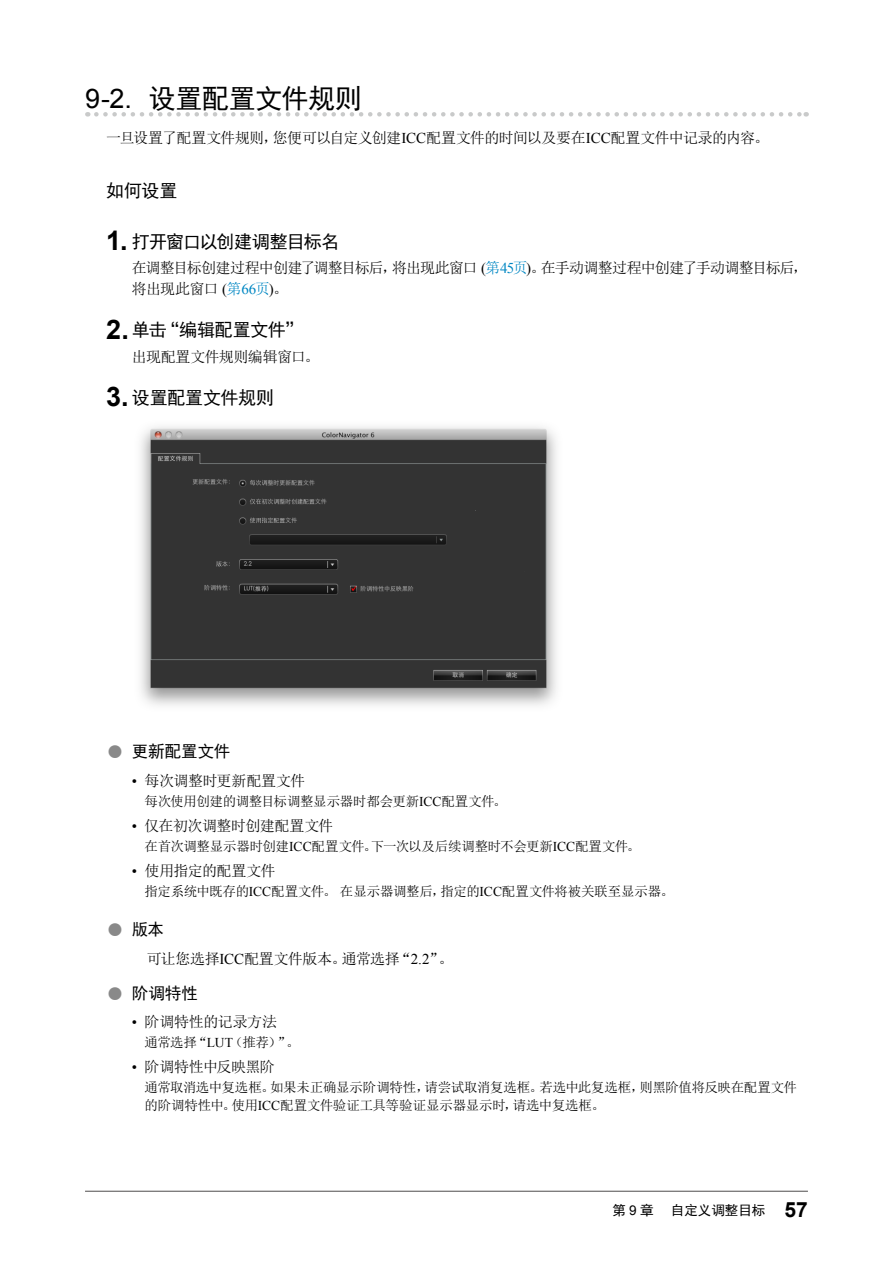
<style>
.page{position:relative;width:893px;height:1263px;background:#fff}
.page>*{position:absolute;margin:0;border:0;box-sizing:border-box;transform-origin:0 0}
.t1{font:27px "Sim Hei";letter-spacing:-.015em;color:#000}
.t2{font:18px "Sim Hei";letter-spacing:-.015em;color:#000}
.t3{font:18px "Sim Hei";letter-spacing:-.045em;color:#000}
.t4{font:16.5px "Sim Hei";letter-spacing:-.005em;color:#000}
.t5{font:15px "Sim Sun";letter-spacing:-.04em;color:#000}
.t6{font:15px/21px "Sim Sun";letter-spacing:-.06em;color:#000}
.t7{font:15px "Sim Sun";letter-spacing:-.02em;color:#000}
.t8{font:13.5px/18px "Sim Sun";letter-spacing:-.025em;color:#000}
.t9{font:13.5px "Sim Hei";color:#000}
.s1{font-family:"Arial"}
.s2{font-family:"Times New Roman"}
.s3{font-family:"Arial";font-weight:700;font-size:27px}
.s4{color:#0087c3}
.s5{font-family:"Times New Roman";color:#0087c3}
.s6{font-family:"Arial";font-weight:700;font-size:29.7px;color:#898989}
.s7{font-family:"Arial";font-weight:700;font-size:21px}
</style>
<div class="page">
<hr style="left:85px;top:1191px;width:723px;height:1px;background:#595757">
<svg style="left:96px;top:112px;width:711px;height:5px"></svg>
<img style="left:140px;top:426px;width:417px;height:280px">
<h1 class="t1" style="left:85px;top:85px;width:279px"><span class="s1">9-2.</span> 设置配置文件规则</h1>
<p class="t5" style="left:106px;top:130px;width:664px">一旦设置了配置文件规则，您便可以自定义创建<span class="s2">ICC</span>配置文件的时间以及要在<span class="s2">ICC</span>配置文件中记录的内容。</p>
<h2 class="t2" style="left:106px;top:181px;width:73px">如何设置</h2>
<h2 class="t3" style="left:106px;top:232px;width:235px"><span class="s3">1.</span> 打开窗口以创建调整目标名</h2>
<p class="t6" style="left:132px;top:258px;width:678px">在调整目标创建过程中创建了调整目标后，将出现此窗口 <span class="s2">(</span><span class="s4">第</span><span class="s5">45</span><span class="s4">页</span><span class="s2">)</span>。在手动调整过程中创建了手动调整目标后，将出现此窗口 <span class="s2">(</span><span class="s4">第</span><span class="s5">66</span><span class="s4">页</span><span class="s2">)</span>。</p>
<h2 class="t2" style="left:106px;top:321px;width:198px"><span class="s3">2.</span> 单击“编辑配置文件”</h2>
<p class="t5" style="left:132px;top:349px;width:189px">出现配置文件规则编辑窗口。</p>
<h2 class="t2" style="left:106px;top:388px;width:169px"><span class="s3">3.</span> 设置配置文件规则</h2>
<p class="t4" style="left:106px;top:743px;width:125px"><span class="s6">●</span> 更新配置文件</p>
<p class="t5" style="left:132px;top:773px;width:175px"><span class="s2">•</span> 每次调整时更新配置文件</p>
<p class="t8" style="left:145px;top:792px;width:364px">每次使用创建的调整目标调整显示器时都会更新<span class="s2">ICC</span>配置文件。</p>
<p class="t5" style="left:132px;top:818px;width:203px"><span class="s2">•</span> 仅在初次调整时创建配置文件</p>
<p class="t8" style="left:145px;top:837px;width:497px">在首次调整显示器时创建<span class="s2">ICC</span>配置文件。下一次以及后续调整时不会更新<span class="s2">ICC</span>配置文件。</p>
<p class="t5" style="left:132px;top:863px;width:145px"><span class="s2">•</span> 使用指定的配置文件</p>
<p class="t8" style="left:145px;top:882px;width:531px">指定系统中既存的<span class="s2">ICC</span>配置文件。在显示器调整后，指定的<span class="s2">ICC</span>配置文件将被关联至显示器。</p>
<p class="t4" style="left:106px;top:921px;width:59px"><span class="s6">●</span> 版本</p>
<p class="t7" style="left:147px;top:951px;width:308px">可让您选择<span class="s2">ICC</span>配置文件版本。通常选择“<span class="s2">2.2</span>”。</p>
<p class="t4" style="left:106px;top:984px;width:93px"><span class="s6">●</span> 阶调特性</p>
<p class="t7" style="left:132px;top:1014px;width:147px"><span class="s2">•</span> 阶调特性的记录方法</p>
<p class="t8" style="left:145px;top:1033px;width:157px">通常选择“<span class="s2">LUT</span>（推荐）”。</p>
<p class="t5" style="left:132px;top:1059px;width:145px"><span class="s2">•</span> 阶调特性中反映黑阶</p>
<p class="t8" style="left:145px;top:1078px;width:654px">通常取消选中复选框。如果未正确显示阶调特性，请尝试取消复选框。若选中此复选框，则黑阶值将反映在配置文件的阶调特性中。使用<span class="s2">ICC</span>配置文件验证工具等验证显示器显示时，请选中复选框。</p>
<p class="t9" style="left:612px;top:1203px;width:197px">第 <span class="s1">9</span> 章　自定义调整目标 <span class="s7">57</span></p>
</div>
